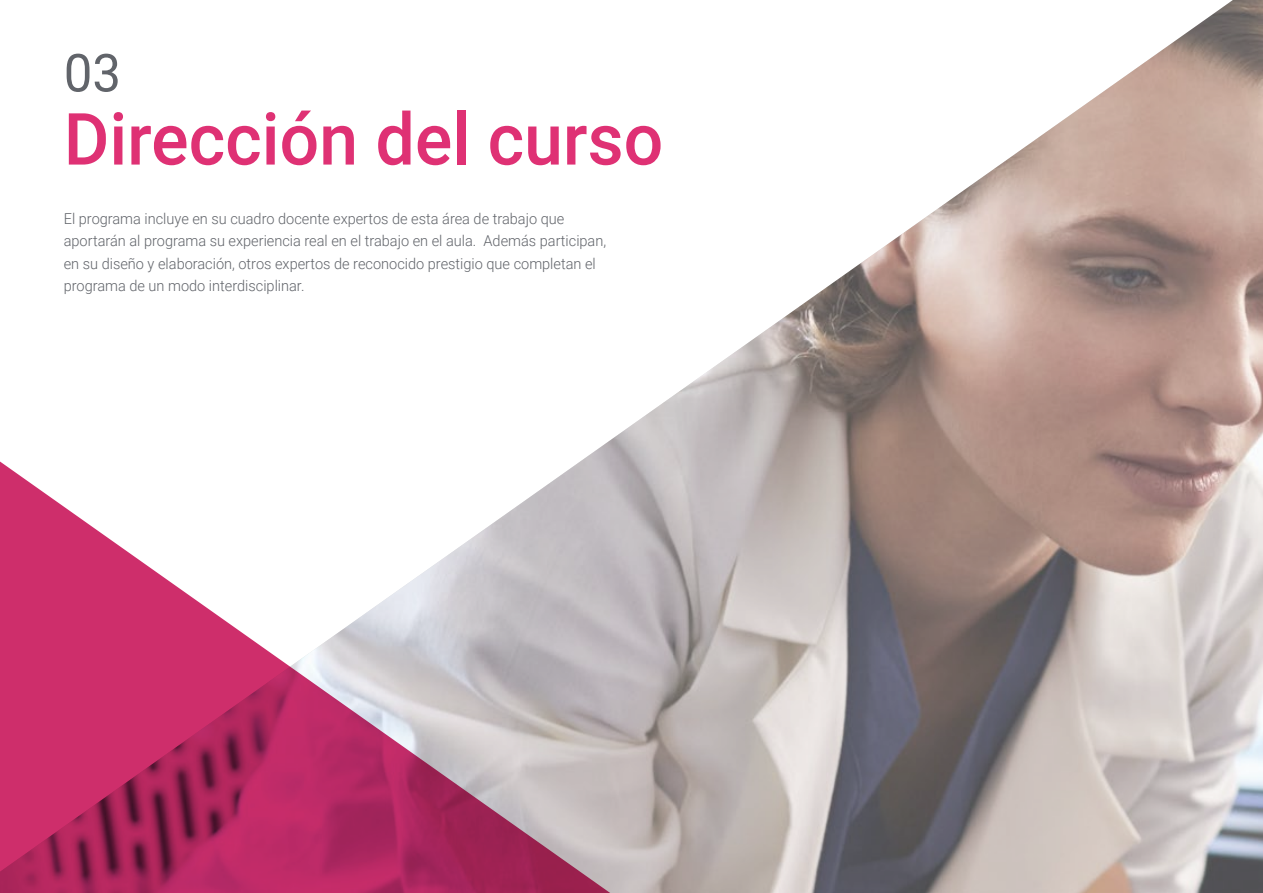
<style>
.page{position:relative;width:1263px;height:893px;background:#fff}
.page>*{position:absolute;margin:0;border:0;box-sizing:border-box;transform-origin:0 0}
.t1{font:500 72px "Roboto";color:#df3174}
.t2{font:52.5px "Roboto";color:#61646a}
.t3{font:300 15px/22.5px "Roboto";color:#61646a}
</style>
<div class="page">
<img style="left:602px;top:0;width:661px;height:893px">
<svg style="left:0;top:446px;width:640px;height:447px"></svg>
<h2 class="t2" style="left:64px;top:36px;width:59px">03</h2>
<h1 class="t1" style="left:64px;top:89px;width:601px">Dirección del curso</h1>
<p class="t3" style="left:64px;top:207px;width:544px">El programa incluye en su cuadro docente expertos de esta área de trabajo que aportarán al programa su experiencia real en el trabajo en el aula. Además participan, en su diseño y elaboración, otros expertos de reconocido prestigio que completan el programa de un modo interdisciplinar.</p>
</div>
